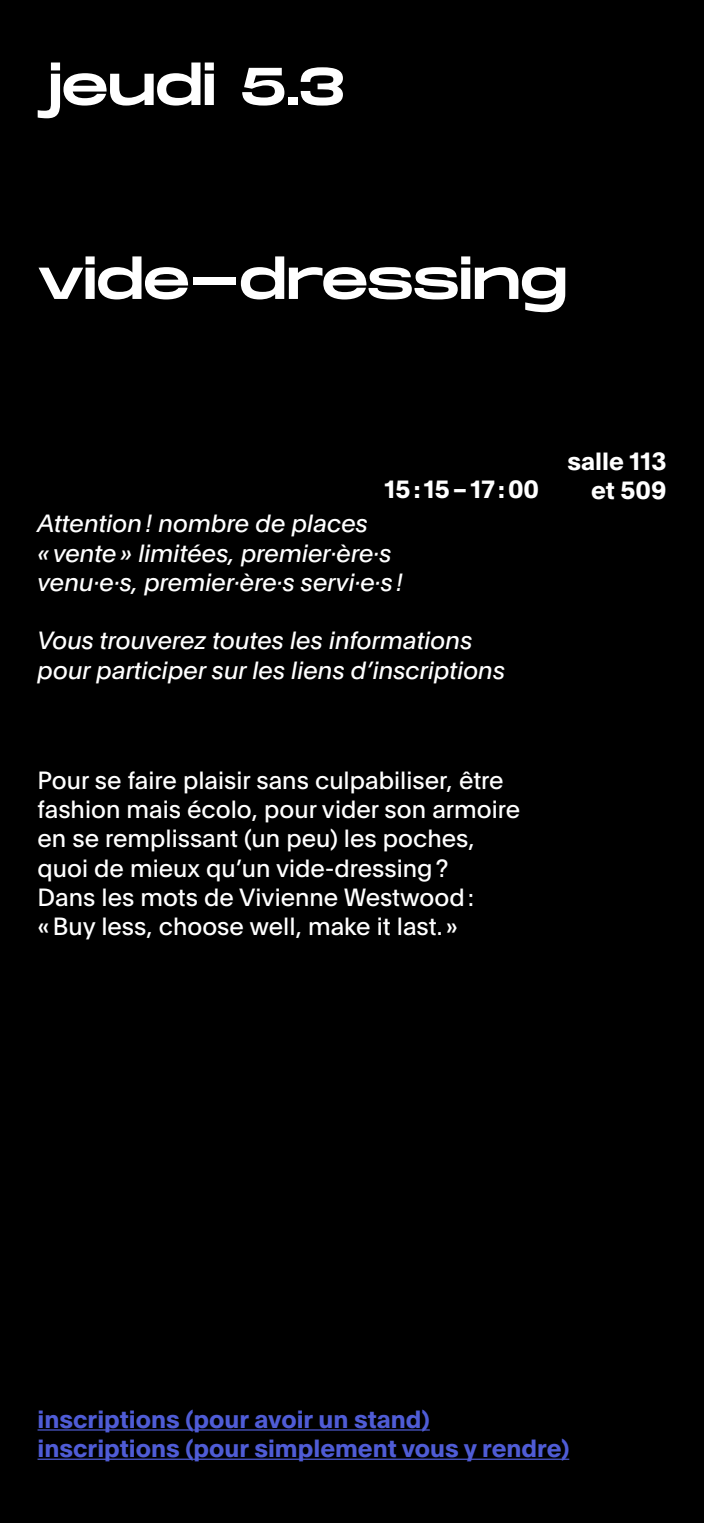
<style>
.page{position:relative;width:704px;height:1523px;background:#fff}
.page>*{position:absolute;margin:0;border:0;box-sizing:border-box;transform-origin:0 0}
.t1{font:53.12px "Monument Extended";letter-spacing:-.01em;color:#fff}
.t2{font:24.38px/29.2px "Plain";color:#fff}
.t3{font:italic 24.38px/29.2px "Plain";color:#fff}
.t4{font:700 24.38px/29.2px "Plain";color:#4f5cd6}
.t5{font:700 24.38px/29.2px "Plain";color:#fff;text-align:right}
</style>
<div class="page">
<div style="left:0;top:0;width:703px;height:1522px;background:#000"></div>
<hr style="left:38px;top:1429px;width:391px;height:1px;background:#4f5cd6">
<hr style="left:38px;top:1458px;width:531px;height:1px;background:#4f5cd6">
<h1 class="t1" style="left:37px;top:48px;width:308px">jeudi 5.3</h1>
<h1 class="t1" style="left:37px;top:241px;width:532px">vide-dressing</h1>
<p class="t5" style="left:384px;top:473px;width:156px">15 : 15 – 17 : 00</p>
<p class="t3" style="left:38px;top:508px;width:366px">Attention ! nombre de places<br>« vente » limitées, premier∙ère∙s venu∙e∙s, premier∙ère∙s servi∙e∙s !</p>
<p class="t3" style="left:38px;top:625px;width:469px">Vous trouverez toutes les informations pour participer sur les liens d’inscriptions</p>
<p class="t5" style="left:567px;top:445px;width:100px">salle 113 et 509</p>
<p class="t2" style="left:38px;top:764px;width:483px">Pour se faire plaisir sans culpabiliser, être fashion mais écolo, pour vider son armoire en se remplissant (un peu) les poches, quoi de mieux qu’un vide-dressing?<br>Dans les mots de Vivienne Westwood: «Buy less, choose well, make it last. »</p>
<p class="t4" style="left:38px;top:1403px;width:533px">inscriptions (pour avoir un stand) inscriptions (pour simplement vous y rendre)</p>
</div>
